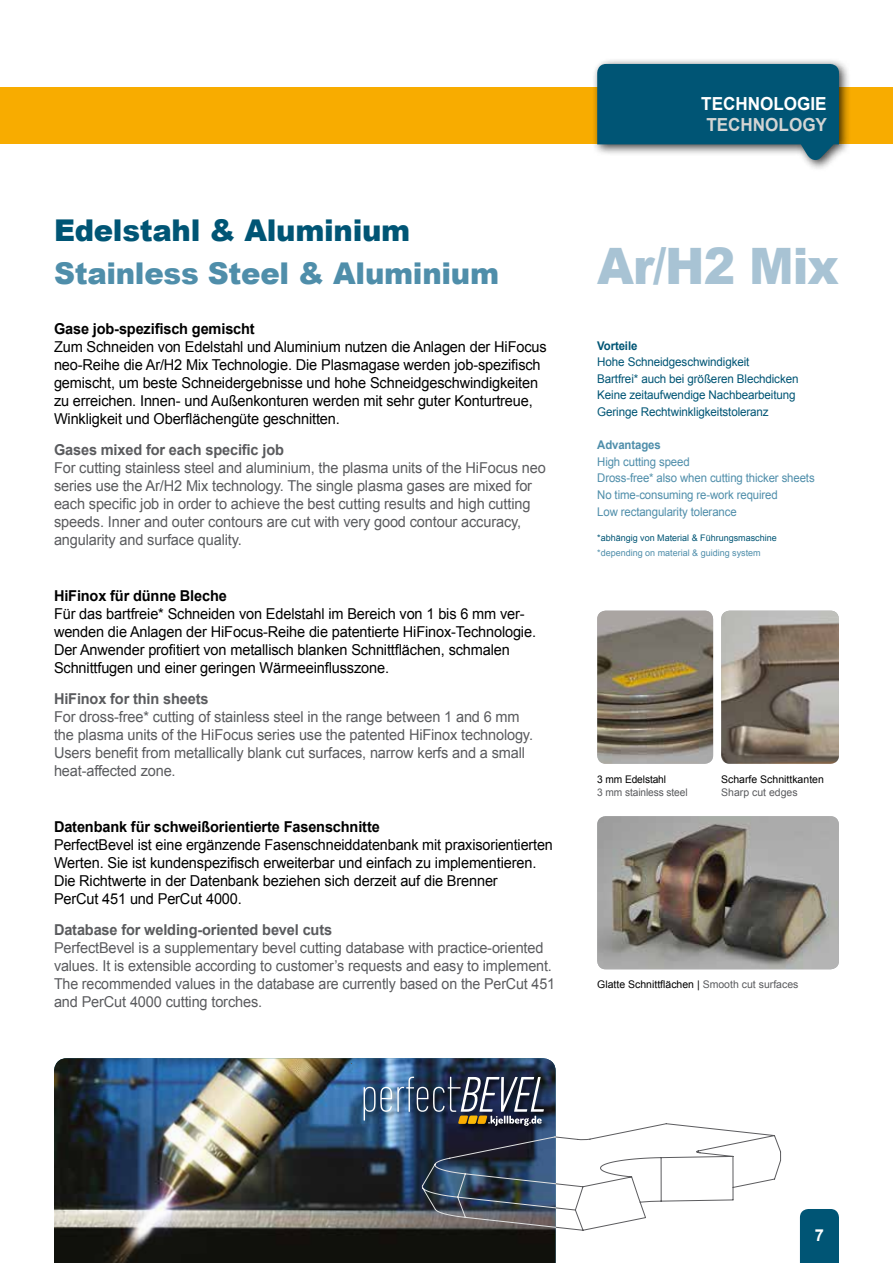
<style>
.page{position:relative;width:893px;height:1263px;background:#fff}
.page>*{position:absolute;margin:0;border:0;box-sizing:border-box;transform-origin:0 0}
.t1{font:900 50.25px "Arial";letter-spacing:-.02em;color:#a8c3d4;scale:.94 1}
.t2{font:900 30px "Arial";letter-spacing:-.01em;color:#4f8eaa}
.t3{font:900 30px "Arial";letter-spacing:-.01em;color:#005575}
.t4{font:700 18px "Arial";color:#fff;scale:.95 1}
.t5{font:700 18px "Arial";color:#d3d4d3;scale:.95 1}
.t6{font:700 16.5px "Arial";color:#fff}
.t7{font:15px/18px "Arial";letter-spacing:-.01em;color:#5a5b5e}
.t8{font:15px/18px "Arial";letter-spacing:-.01em;color:#000}
.t9{font:15px/18px "Arial";letter-spacing:-.01em;color:#000;scale:.96 1}
.t10{font:700 15px "Arial";letter-spacing:-.01em;color:#000}
.t11{font:700 15px "Arial";letter-spacing:-.01em;color:#5a5b5e}
.t12{font:12px/16.5px "Arial";letter-spacing:-.01em;color:#005575}
.t13{font:12px/16.5px "Arial";letter-spacing:-.01em;color:#4f8eaa;scale:.95 1}
.t14{font:700 12px "Arial";letter-spacing:-.01em;color:#4f8eaa;scale:.95 1}
.t15{font:700 12px "Arial";letter-spacing:-.01em;color:#005575;scale:.95 1}
.t16{font:10.5px "Arial";color:#000}
.t17{font:10.5px "Arial";letter-spacing:-.01em;color:#5a5b5e}
.t18{font:9px "Arial";color:#005575}
.t19{font:9px "Arial";color:#4f8eaa}
.s1{color:#5a5b5e}
</style>
<div class="page">
<div style="left:0;top:88px;width:893px;height:56px;background:#f8ac00"></div>
<img style="left:54px;top:1058px;width:502px;height:205px">
<img style="left:597px;top:611px;width:116px;height:153px">
<div style="left:800px;top:1209px;width:39px;height:54px;background:#005575"></div>
<img style="left:597px;top:816px;width:242px;height:153px">
<div style="left:350px;top:1062px;width:201px;height:71px;background:#000;opacity:.75"></div>
<img style="left:721px;top:611px;width:118px;height:153px">
<svg style="left:364px;top:1077px;width:417px;height:154px"></svg>
<div style="left:591px;top:58px;width:260px;height:114px;background:#000;opacity:.75"></div>
<svg style="left:597px;top:64px;width:242px;height:98px;background:#236a85"></svg>
<h2 class="t3" style="left:54px;top:209px;width:358px">Edelstahl &amp; Aluminium</h2>
<h2 class="t2" style="left:54px;top:251px;width:447px">Stainless Steel &amp; Aluminium</h2>
<p class="t10" style="left:54px;top:318px;width:202px">Gase job-spezifisch gemischt</p>
<p class="t8" style="left:54px;top:338px;width:494px">Zum Schneiden von Edelstahl und Aluminium nutzen die Anlagen der HiFocus neo-Reihe die Ar/H2 Mix Technologie. Die Plasmagase werden job-spezifisch gemischt, um beste Schneidergebnisse und hohe Schneidgeschwindigkeiten zu erreichen. Innen- und Außenkonturen werden mit sehr guter Konturtreue, Winkligkeit und Oberflächengüte geschnitten.</p>
<p class="t11" style="left:54px;top:439px;width:232px">Gases mixed for each specific job</p>
<p class="t7" style="left:54px;top:458px;width:493px">For cutting stainless steel and aluminium, the plasma units of the HiFocus neo series use the Ar/H2 Mix technology. The single plasma gases are mixed for each specific job in order to achieve the best cutting results and high cutting speeds. Inner and outer contours are cut with very good contour accuracy, angularity and surface quality.</p>
<p class="t10" style="left:54px;top:585px;width:174px">HiFinox für dünne Bleche</p>
<p class="t8" style="left:54px;top:605px;width:484px">Für das bartfreie* Schneiden von Edelstahl im Bereich von 1 bis 6 mm ver&shy;wenden die Anlagen der HiFocus-Reihe die patentierte HiFinox-Technologie.<br>Der Anwender profitiert von metallisch blanken Schnittflächen, schmalen Schnittfugen und einer geringen Wärmeeinflusszone.</p>
<p class="t11" style="left:54px;top:688px;width:156px">HiFinox for thin sheets</p>
<p class="t7" style="left:54px;top:707px;width:481px">For dross-free* cutting of stainless steel in the range between 1 and 6 mm the plasma units of the HiFocus series use the patented HiFinox technology.<br>Users benefit from metallically blank cut surfaces, narrow kerfs and a small heat-affected zone.</p>
<p class="t10" style="left:54px;top:816px;width:327px">Datenbank für schweißorientierte Fasenschnitte</p>
<p class="t9" style="left:54px;top:836px;width:521px">PerfectBevel ist eine ergänzende Fasenschneiddatenbank mit praxisorientierten Werten. Sie ist kundenspezifisch erweiterbar und einfach zu implementieren.<br>Die Richtwerte in der Datenbank beziehen sich derzeit auf die Brenner<br>PerCut 451 und PerCut 4000.</p>
<p class="t11" style="left:54px;top:919px;width:280px">Database for welding-oriented bevel cuts</p>
<p class="t7" style="left:54px;top:938px;width:502px">PerfectBevel is a supplementary bevel cutting database with practice-oriented values. It is extensible according to customer’s requests and easy to implement.<br>The recommended values in the database are currently based on the PerCut 451 and PerCut 4000 cutting torches.</p>
<p class="t4" style="left:701px;top:92px;width:134px">TECHNOLOGIE</p>
<p class="t5" style="left:706px;top:113px;width:129px">TECHNOLOGY</p>
<h1 class="t1" style="left:597px;top:229px;width:259px">Ar/H2 Mix</h1>
<p class="t15" style="left:597px;top:338px;width:44px">Vorteile</p>
<p class="t12" style="left:597px;top:354px;width:203px">Hohe Schneidgeschwindigkeit<br>Bartfrei* auch bei größeren Blechdicken Keine zeitaufwendige Nachbearbeitung Geringe Rechtwinkligkeitstoleranz</p>
<p class="t14" style="left:597px;top:437px;width:68px">Advantages</p>
<p class="t13" style="left:597px;top:454px;width:230px">High cutting speed<br>Dross-free* also when cutting thicker sheets No time-consuming re-work required<br>Low rectangularity tolerance</p>
<p class="t18" style="left:597px;top:532px;width:181px">*abhängig von Material &amp; Führungsmaschine</p>
<p class="t19" style="left:597px;top:547px;width:165px">*depending on material &amp; guiding system</p>
<p class="t16" style="left:597px;top:772px;width:70px">3 mm Edelstahl</p>
<p class="t17" style="left:597px;top:785px;width:92px">3 mm stainless steel</p>
<p class="t16" style="left:721px;top:772px;width:104px">Scharfe Schnittkanten</p>
<p class="t17" style="left:721px;top:785px;width:78px">Sharp cut edges</p>
<p class="t16" style="left:597px;top:978px;width:203px">Glatte Schnittflächen | <span class="s1">Smooth cut surfaces</span></p>
<p class="t6" style="left:815px;top:1224px;width:11px">7</p>
</div>
